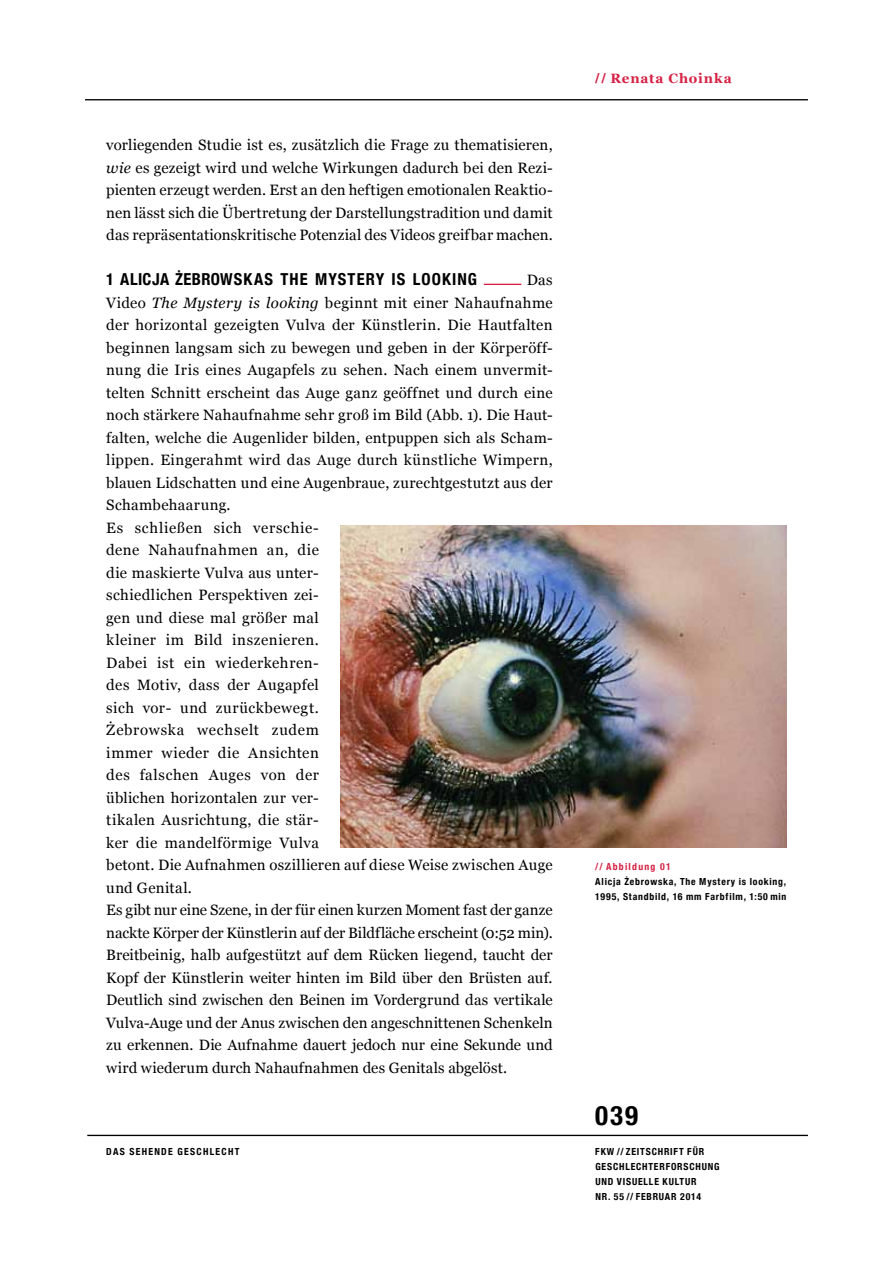
<style>
.page{position:relative;width:893px;height:1263px;background:#fff}
.page>*{position:absolute;margin:0;border:0;box-sizing:border-box;transform-origin:0 0}
.t1{font:700 condensed 27px "Helvetica Neue";color:#000}
.t2{font:700 condensed 16.5px "Helvetica Neue";letter-spacing:.065em;color:#000}
.t3{font:15px/22.5px "Georgia";letter-spacing:.015em;color:#000;text-align:justify}
.t4{font:700 13.5px "Georgia";letter-spacing:.06em;color:#d52144}
.t5{font:700 condensed 9.75px/15px "Helvetica Neue";letter-spacing:.085em;color:#000}
.t6{font:700 condensed 9.75px "Helvetica Neue";letter-spacing:.135em;color:#000}
.t7{font:700 condensed 9.75px "Helvetica Neue";color:#d52144}
.s1{font-style:italic}
.s2{font-family:"Helvetica Neue";font-stretch:condensed}
</style>
<div class="page">
<hr style="left:85px;top:99px;width:723px;height:1px;background:#000">
<hr style="left:87px;top:1135px;width:721px;height:1px;background:#000">
<hr style="left:484px;top:284px;width:37px;height:1px;background:#d52144">
<img style="left:340px;top:525px;width:447px;height:323px">
<p class="t3" style="left:106px;top:134px;width:448px">vorliegenden Studie ist es, zusätzlich die Frage zu thematisieren, <span class="s1">wie</span> es gezeigt wird und welche Wirkungen dadurch bei den Rezi&shy;pienten erzeugt werden. Erst an den heftigen emotionalen Reaktio&shy;nen lässt sich die Übertretung der Darstellungstradition und damit das repräsentationskritische Potenzial des Videos greifbar machen.</p>
<p class="t2" style="left:106px;top:265px;width:372px">1 ALICJA ŻEBROWSKAS THE MYSTERY IS LOOKING</p>
<p class="t3" style="left:106px;top:269px;width:448px;text-align:left;text-indent:420px">Das Video <span class="s1">The Mystery is looking</span> beginnt mit einer Nahaufnahme der horizontal gezeigten Vulva der Künstlerin. Die Hautfalten beginnen langsam sich zu bewegen und geben in der Körperöff&shy;nung die Iris eines Augapfels zu sehen. Nach einem unvermit&shy;telten Schnitt erscheint das Auge ganz geöffnet und durch eine noch stärkere Nahaufnahme sehr groß im Bild (Abb. 1). Die Haut&shy;falten, welche die Augenlider bilden, entpuppen sich als Scham&shy;lippen. Eingerahmt wird das Auge durch künstliche Wimpern, blauen Lidschatten und eine Augenbraue, zurechtgestutzt aus der Schambehaarung.<br>Es schließen sich verschie-<br>dene Nahaufnahmen an, die<br>die maskierte Vulva aus unter-<br>schiedlichen Perspektiven zei-<br>gen und diese mal größer mal<br>kleiner im Bild inszenieren.<br>Dabei ist ein wiederkehren-<br>des Motiv, dass der Augapfel<br>sich vor- und zurückbewegt.<br>Żebrowska wechselt zudem<br>immer wieder die Ansichten<br>des falschen Auges von der<br>üblichen horizontalen zur ver-<br>tikalen Ausrichtung, die stär-<br>ker die mandelförmige Vulva<br>betont. Die Aufnahmen oszillieren auf diese Weise zwischen Auge und Genital.<br>Es gibt nur eine Szene, in der für einen kurzen Moment fast der ganze nackte Körper der Künstlerin auf der Bildfläche erscheint (0:52 min).<br>Breitbeinig, halb aufgestützt auf dem Rücken liegend, taucht der Kopf der Künstlerin weiter hinten im Bild über den Brüsten auf.<br>Deutlich sind zwischen den Beinen im Vordergrund das vertikale Vulva-Auge und der Anus zwischen den angeschnittenen Schenkeln zu erkennen. Die Aufnahme dauert jedoch nur eine Sekunde und wird wiederum durch Nahaufnahmen des Genitals abgelöst.</p>
<p class="t6" style="left:106px;top:1143px;width:135px">DAS SEHENDE GESCHLECHT</p>
<p class="t4" style="left:595px;top:69px;width:138px"><span class="s2">//</span> Renata Choinka</p>
<p class="t7" style="left:595px;top:858px;width:77px">// A BBILDUNG 01</p>
<p class="t5" style="left:595px;top:873px;width:193px">ALICJA ŻEBROWSKA, THE MYSTERY IS LOOKING,<br>1995, STANDBILD, 16 MM FARBFILM, 1:50 MIN</p>
<h1 class="t1" style="left:595px;top:1093px;width:44px">039</h1>
<p class="t5" style="left:595px;top:1143px;width:126px">FKW // ZEITSCHRIFT FÜR<br>GESCHLECHTERFORSCHUNG<br>UND VISUELLE KULTUR<br>NR. 55 // FEBRUAR 2014</p>
</div>
